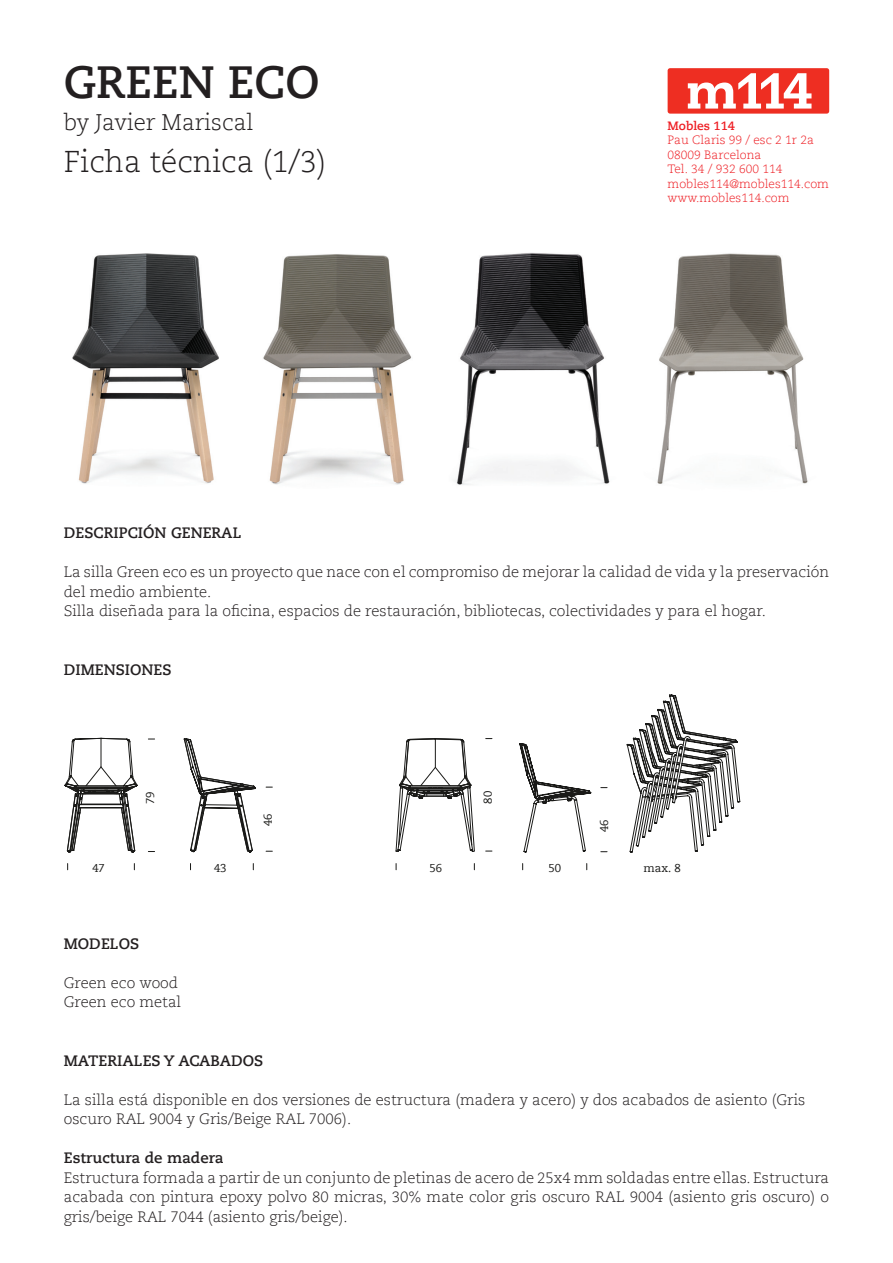
<style>
.page{position:relative;width:893px;height:1263px;background:#fff}
.page>*{position:absolute;margin:0;border:0;box-sizing:border-box;transform-origin:0 0}
.t1{font:700 45px "Caecilia LT Std";color:#231f20}
.t2{font:300 30px "Caecilia LT Std";color:#231f20}
.t3{font:300 22.5px "Caecilia LT Std";color:#231f20}
.t4{font:300 15px/19.5px "Caecilia LT Std";color:#231f20}
.t5{font:700 15px "Caecilia LT Std";color:#231f20}
.t6{font:300 12px/14.4px "Caecilia LT Std";color:#ee1d23}
.t7{font:700 12px "Caecilia LT Std";color:#ee1d23}
.t8{font:11.4px "Caecilia LT Std";color:#1a1a18}
</style>
<div class="page">
<div style="left:668px;top:68px;width:161px;height:46px;background:#ee2e22;border-radius:3px"></div>
<svg style="left:688px;top:73px;width:123px;height:36px"></svg>
<img style="left:72px;top:253px;width:147px;height:231px">
<img style="left:455px;top:252px;width:155px;height:233px">
<img style="left:657px;top:253px;width:151px;height:231px">
<img style="left:263px;top:254px;width:148px;height:231px">
<svg style="left:184px;top:738px;width:72px;height:115px"></svg>
<svg style="left:64px;top:738px;width:74px;height:114px"></svg>
<svg style="left:519px;top:743px;width:72px;height:109px"></svg>
<svg style="left:396px;top:738px;width:79px;height:114px"></svg>
<svg style="left:627px;top:694px;width:113px;height:158px"></svg>
<h1 class="t1" style="left:64px;top:56px;width:257px">GREEN ECO</h1>
<h3 class="t3" style="left:64px;top:109px;width:191px">by Javier Mariscal</h3>
<h2 class="t2" style="left:64px;top:145px;width:264px">Ficha técnica (1/3)</h2>
<p class="t7" style="left:668px;top:119px;width:69px">Mobles 114</p>
<p class="t6" style="left:668px;top:133px;width:163px">Pau Claris 99 / esc 2 1r 2a<br>08009 Barcelona<br>Tel. 34 / 932 600 114 mobles114@mobles114.com www.mobles114.com</p>
<p class="t5" style="left:64px;top:524px;width:179px">DESCRIPCIÓN GENERAL</p>
<p class="t4" style="left:64px;top:563px;width:767px">La silla Green eco es un proyecto que nace con el compromiso de mejorar la calidad de vida y la preservación del medio ambiente.<br>Silla diseñada para la oficina, espacios de restauración, bibliotecas, colectividades y para el hogar.</p>
<p class="t5" style="left:64px;top:661px;width:109px">DIMENSIONES</p>
<p class="t8" style="left:144px;top:804px;width:14px;rotate:-90deg">79</p>
<p class="t8" style="left:92px;top:861px;width:14px">47</p>
<p class="t8" style="left:214px;top:861px;width:14px">43</p>
<p class="t5" style="left:64px;top:935px;width:77px">MODELOS</p>
<p class="t4" style="left:64px;top:973px;width:119px">Green eco wood<br>Green eco metal</p>
<p class="t8" style="left:261px;top:826px;width:14px;rotate:-90deg">46</p>
<p class="t8" style="left:481px;top:803px;width:14px;rotate:-90deg">80</p>
<p class="t8" style="left:429px;top:861px;width:14px">56</p>
<p class="t8" style="left:548px;top:861px;width:14px">50</p>
<p class="t8" style="left:598px;top:832px;width:14px;rotate:-90deg">46</p>
<p class="t8" style="left:644px;top:862px;width:39px">max. 8</p>
<p class="t5" style="left:64px;top:1052px;width:201px">MATERIALES Y ACABADOS</p>
<p class="t4" style="left:64px;top:1090px;width:743px">La silla está disponible en dos versiones de estructura (madera y acero) y dos acabados de asiento (Gris oscuro RAL 9004 y Gris/Beige RAL 7006).</p>
<p class="t5" style="left:64px;top:1149px;width:161px">Estructura de madera</p>
<p class="t4" style="left:64px;top:1168px;width:767px;text-align:justify">Estructura formada a partir de un conjunto de pletinas de acero de 25x4 mm soldadas entre ellas. Estructura acabada con pintura epoxy polvo 80 micras, 30% mate color gris oscuro RAL 9004 (asiento gris oscuro) o gris/beige RAL 7044 (asiento gris/beige).</p>
</div>
